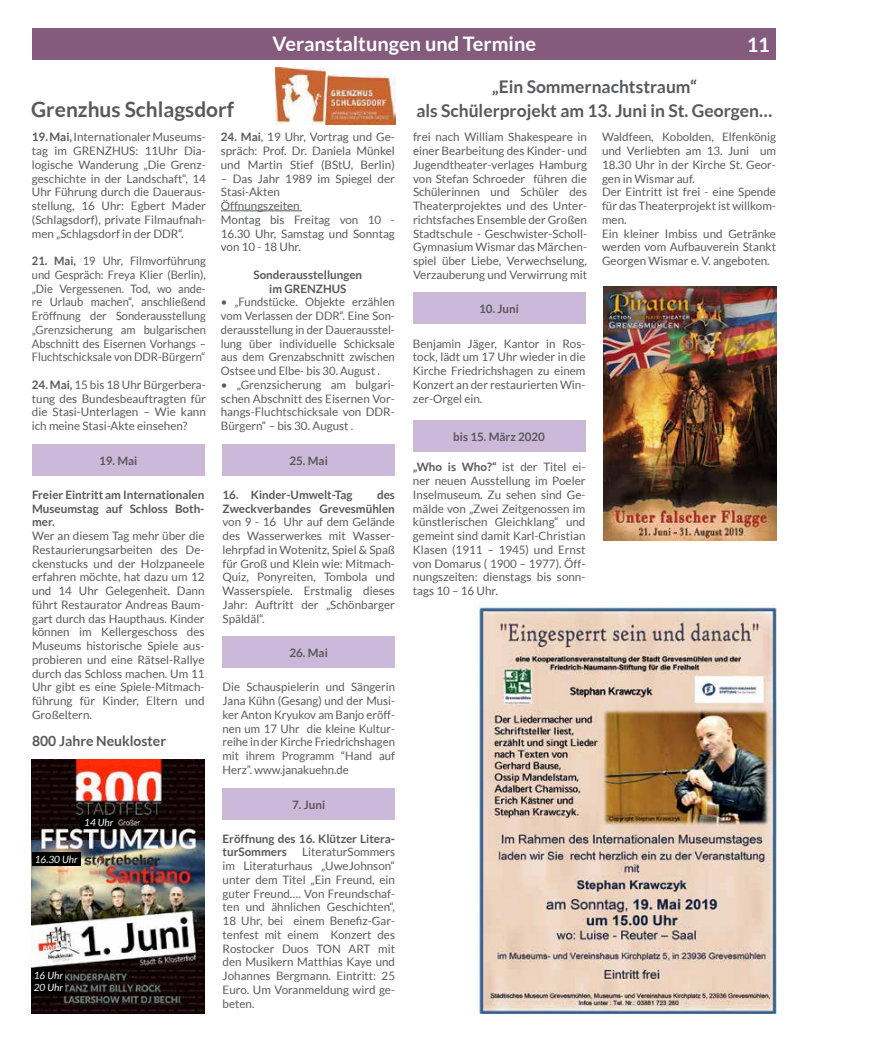
<style>
.page{position:relative;width:877px;height:1049px;background:#fff}
.page>*{position:absolute;margin:0;border:0;box-sizing:border-box;transform-origin:0 0}
.t1{font:700 20.88px "Lato";color:#58595b}
.t2{font:700 20px "Lato";color:#fff}
.t3{font:700 17.38px/23.8px "Lato";color:#58595b;text-align:center}
.t4{font:700 14px "Lato";color:#58595b}
.t5{font:11.62px/13.8px "Lato";color:#58595b;text-align:justify}
.t6{font:11.62px/13.8px "Lato";color:#58595b;text-align:justify;scale:.96 1}
.t7{font:700 11.62px/13.8px "Lato";color:#58595b;text-align:center}
.t8{font:italic 10px/12px "Lato";color:#fff}
.s1{font-weight:700}
</style>
<div class="page">
<div style="left:32px;top:28px;width:744px;height:32px;background:#845b7c"></div>
<img style="left:275px;top:67px;width:120px;height:57px">
<img style="left:603px;top:287px;width:173px;height:253px">
<img style="left:32px;top:759px;width:173px;height:254px">
<hr style="left:221px;top:210px;width:81px;height:1px;background:#58595b">
<div style="left:32px;top:444px;width:173px;height:32px;background:#ccb9da"></div>
<div style="left:222px;top:444px;width:173px;height:32px;background:#ccb9da"></div>
<div style="left:222px;top:788px;width:173px;height:31px;background:#ccb9da"></div>
<div style="left:413px;top:292px;width:172px;height:32px;background:#ccb9da"></div>
<div style="left:413px;top:420px;width:172px;height:32px;background:#ccb9da"></div>
<div style="left:222px;top:636px;width:173px;height:32px;background:#ccb9da"></div>
<img style="left:475px;top:602px;width:301px;height:411px">
<div style="left:80px;top:815px;width:38px;height:14px;background:#000"></div>
<div style="left:32px;top:852px;width:48px;height:14px;background:#000"></div>
<div style="left:32px;top:968px;width:33px;height:14px;background:#000"></div>
<div style="left:32px;top:980px;width:33px;height:14px;background:#000"></div>
<h2 class="t2" style="left:273px;top:32px;width:265px">Veranstaltungen und Termine</h2>
<h2 class="t2" style="left:747px;top:34px;width:25px">11</h2>
<h1 class="t1" style="left:31px;top:97px;width:204px">Grenzhus Schlagsdorf</h1>
<p class="t5" style="left:32px;top:130px;width:175px"><span class="s1">19. Mai,</span> Internationaler Museums&shy;tag im GRENZHUS: 11Uhr Dia&shy;logische Wanderung „Die Grenz&shy;geschichte in der Landschaft“, 14<br>Uhr Führung durch die Daueraus&shy;stellung, 16 Uhr: Egbert Mader (Schlagsdorf), private Filmaufnah&shy;men „Schlagsdorf in der DDR“.</p>
<p class="t6" style="left:32px;top:254px;width:183px"><span class="s1">21. Mai,</span> 19 Uhr, Filmvorführung und Gespräch: Freya Klier (Berlin), „Die Vergessenen. Tod, wo ande&shy;re Urlaub machen“, anschließend Eröffnung der Sonderausstellung „Grenzsicherung am bulgarischen Abschnitt des Eisernen Vorhangs – Fluchtschicksale von DDR-Bürgern“</p>
<p class="t5" style="left:32px;top:378px;width:175px"><span class="s1">24. Mai,</span> 15 bis 18 Uhr Bürgerbera&shy;tung des Bundesbeauftragten für die Stasi-Unterlagen – Wie kann ich meine Stasi-Akte einsehen?</p>
<p class="t5" style="left:221px;top:130px;width:175px"><span class="s1">24. Mai</span>, 19 Uhr, Vortrag und Ge&shy;spräch: Prof. Dr. Daniela Münkel und Martin Stief (BStU, Berlin)</p>
<p class="t5" style="left:221px;top:171px;width:175px;text-align:left">– Das Jahr 1989 im Spiegel der<br>Stasi-Akten<br>Öffnungszeiten<br>Montag bis Freitag von 10 -<br>16.30 Uhr, Samstag und Sonntag von 10 - 18 Uhr.</p>
<p class="t7" style="left:253px;top:267px;width:110px">Sonderausstellungen im GRENZHUS</p>
<p class="t5" style="left:221px;top:295px;width:175px">• „Fundstücke. Objekte erzählen vom Verlassen der DDR“. Eine Son&shy;derausstellung in der Dauerausstel&shy;lung über individuelle Schicksale aus dem Grenzabschnitt zwischen Ostsee und Elbe- bis 30. August .</p>
<p class="t5" style="left:221px;top:378px;width:175px">• „Grenzsicherung am bulgari&shy;schen Abschnitt des Eisernen Vor&shy;hangs-Fluchtschicksale von DDR-Bürgern“ – bis 30. August .</p>
<p class="t7" style="left:99px;top:453px;width:40px">19. Mai</p>
<p class="t7" style="left:289px;top:453px;width:40px">25. Mai</p>
<p class="t7" style="left:32px;top:487px;width:174px;text-align:justify">Freier Eintritt am Internationalen Museumstag auf Schloss Both&shy;mer.</p>
<p class="t5" style="left:32px;top:529px;width:174px">Wer an diesem Tag mehr über die Restaurierungsarbeiten des De&shy;ckenstucks und der Holzpaneele erfahren möchte, hat dazu um 12 und 14 Uhr Gelegenheit. Dann führt Restaurator Andreas Baum&shy;gart durch das Haupthaus. Kinder können im Kellergeschoss des Museums historische Spiele aus&shy;probieren und eine Rätsel-Rallye durch das Schloss machen. Um 11<br>Uhr gibt es eine Spiele-Mitmach&shy;führung für Kinder, Eltern und Großeltern.</p>
<p class="t4" style="left:32px;top:733px;width:136px">800 Jahre Neukloster</p>
<p class="t8" style="left:84px;top:817px;width:31px">14 Uhr</p>
<p class="t8" style="left:35px;top:854px;width:44px">16.30 Uhr</p>
<p class="t8" style="left:34px;top:970px;width:31px">16 Uhr<br>20 Uhr</p>
<p class="t7" style="left:223px;top:487px;width:174px;text-align:right">des<br>Zweckverbandes Grevesmühlen</p>
<p class="t5" style="left:223px;top:515px;width:174px">von 9 - 16 Uhr auf dem Gelände des Wasserwerkes mit Wasser&shy;lehrpfad in Wotenitz, Spiel &amp; Spaß für Groß und Klein wie: Mitmach-Quiz, Ponyreiten, Tombola und Wasserspiele. Erstmalig dieses Jahr: Auftritt der „Schönbarger Späldäl“.</p>
<p class="t7" style="left:223px;top:487px;width:131px">16. Kinder-Umwelt-Tag</p>
<p class="t7" style="left:289px;top:646px;width:40px">26. Mai</p>
<p class="t5" style="left:223px;top:680px;width:174px">Die Schauspielerin und Sängerin Jana Kühn (Gesang) und der Musi&shy;ker Anton Kryukov am Banjo eröff&shy;nen um 17 Uhr die kleine Kultur&shy;reihe in der Kirche Friedrichshagen mit ihrem Programm “Hand auf Herz”. www.janakuehn.de</p>
<p class="t7" style="left:292px;top:797px;width:35px">7. Juni</p>
<p class="t7" style="left:223px;top:831px;width:174px;text-align:left">Eröffnung des 16. Klützer Litera&shy;turSommers</p>
<p class="t5" style="left:223px;top:845px;width:174px;text-indent:80px">LiteraturSommers im Literaturhaus „UweJohnson“ unter dem Titel „Ein Freund, ein guter Freund…. Von Freundschaf&shy;ten und ähnlichen Geschichten“, 18 Uhr, bei einem Benefiz-Gar&shy;tenfest mit einem Konzert des Rostocker Duos TON ART mit den Musikern Matthias Kaye und Johannes Bergmann. Eintritt: 25<br>Euro. Um Voranmeldung wird ge&shy;beten.</p>
<h3 class="t3" style="left:416px;top:74px;width:357px">„Ein Sommernachtstraum“<br>als Schülerprojekt am 13. Juni in St. Georgen…</h3>
<p class="t5" style="left:413px;top:130px;width:175px">frei nach William Shakespeare in einer Bearbeitung des Kinder- und Jugendtheater-verlages Hamburg von Stefan Schroeder führen die Schülerinnen und Schüler des Theaterprojektes und des Unter&shy;richtsfaches Ensemble der Großen Stadtschule - Geschwister-Scholl-Gymnasium Wismar das Märchen&shy;spiel über Liebe, Verwechselung, Verzauberung und Verwirrung mit</p>
<p class="t5" style="left:602px;top:130px;width:175px;text-align:left">Waldfeen, Kobolden, Elfenkönig und Verliebten am 13. Juni um<br>18.30 Uhr in der Kirche St. Geor&shy;gen in Wismar auf.<br>Der Eintritt ist frei - eine Spende für das Theaterprojekt ist willkom&shy;men.<br>Ein kleiner Imbiss und Getränke werden vom Aufbauverein Stankt<br>Georgen Wismar e. V. angeboten.</p>
<p class="t7" style="left:479px;top:301px;width:41px">10. Juni</p>
<p class="t5" style="left:413px;top:336px;width:174px">Benjamin Jäger, Kantor in Ros&shy;tock, lädt um 17 Uhr wieder in die Kirche Friedrichshagen zu einem Konzert an der restaurierten Win&shy;zer-Orgel ein.</p>
<p class="t7" style="left:453px;top:429px;width:93px">bis 15. März 2020</p>
<p class="t5" style="left:413px;top:460px;width:174px"><span class="s1">„Who is Who?“</span> ist der Titel ei&shy;ner neuen Ausstellung im Poeler Inselmuseum. Zu sehen sind Ge&shy;mälde von „Zwei Zeitgenossen im künstlerischen Gleichklang“ und gemeint sind damit Karl-Christian Klasen (1911 – 1945) und Ernst von Domarus ( 1900 – 1977). Öff&shy;nungszeiten: dienstags bis sonn&shy;tags 10 – 16 Uhr.</p>
</div>
